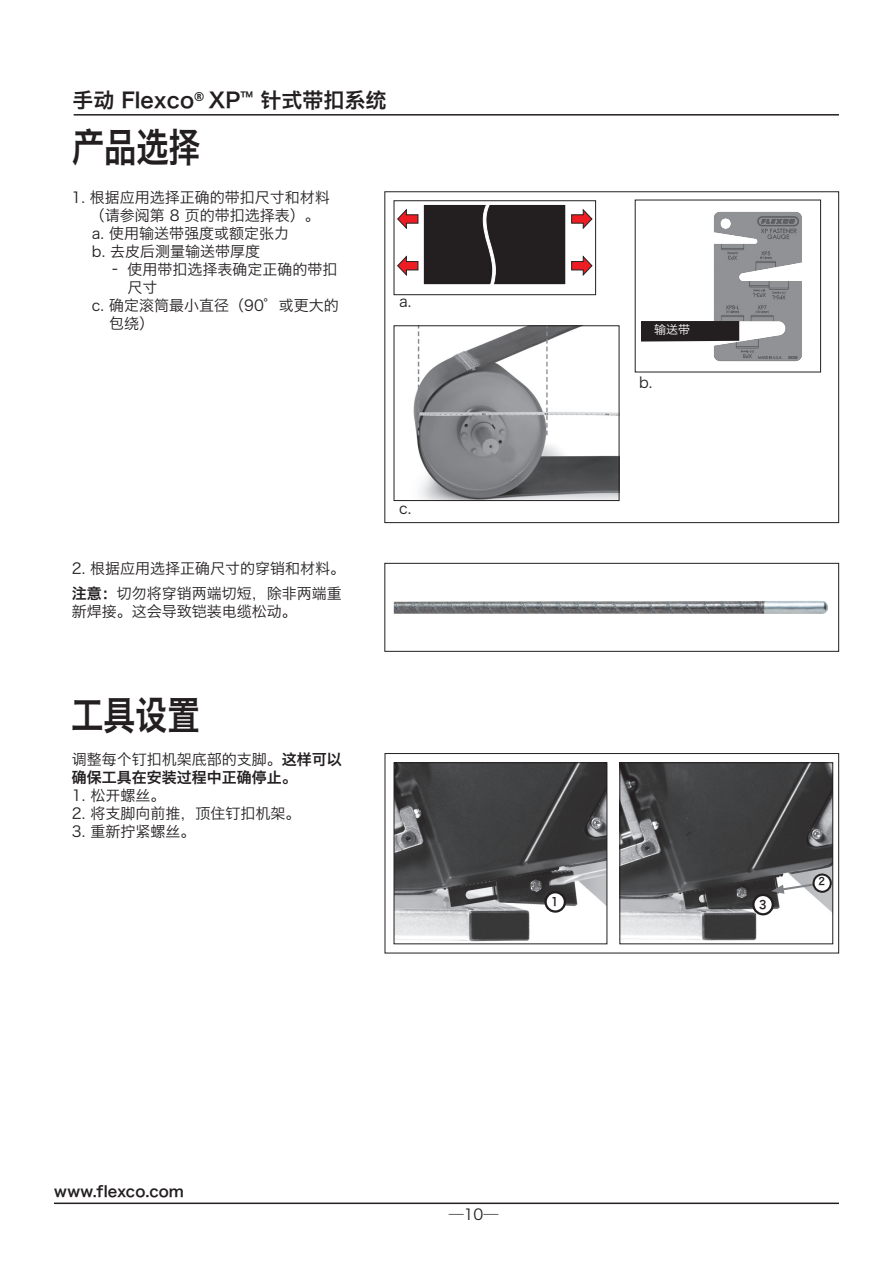
<style>
.page{position:relative;width:893px;height:1263px;background:#fff}
.page>*{position:absolute;margin:0;border:0;box-sizing:border-box;transform-origin:0 0}
.sectionTitle{font:39.6px "Hiragino Sans GB W6";letter-spacing:-.01em;color:#231f20;scale:.82 1}
.t1{font:21px "Hiragino Sans GB W6";color:#231f20}
.body_copy_number{font:15px/18px "Hiragino Sans GB W3";color:#231f20}
.body_copy_number-2{font:15px/18px "Hiragino Sans GB W6";color:#231f20}
.general_safety_rules{font:15px "Hiragino Sans GB W3";color:#231f20}
.general_safety_rules-2{font:12px "Hiragino Sans GB W3";color:#fff}
.t2{font:11.55px "Hiragino Sans GB W6";color:#231f20;scale:.9 1}
.t3{font:11.4px "Hiragino Sans GB W6";color:#231f20;scale:.9 1}
.t4{font:10.2px "Hiragino Sans GB W6";color:#231f20;scale:.9 1}
.s1{font-family:"Hiragino Sans GB W6"}
.s2{font-family:"Hiragino Sans GB W3"}
</style>
<div class="page">
<hr style="left:54px;top:1202px;width:785px;height:2px;background:#231f20">
<hr style="left:74px;top:114px;width:765px;height:2px;background:#231f20">
<div style="left:384px;top:191px;width:455px;height:332px;border:1px solid #231f20"></div>
<div style="left:384px;top:563px;width:455px;height:89px;border:1px solid #231f20"></div>
<svg style="left:397px;top:204px;width:196px;height:81px"></svg>
<div style="left:394px;top:200px;width:202px;height:95px;border:1px solid #231f20"></div>
<img style="left:413px;top:327px;width:204px;height:172px">
<div style="left:394px;top:325px;width:225px;height:176px;border:1px solid #231f20"></div>
<img style="left:394px;top:601px;width:434px;height:13px">
<img style="left:714px;top:212px;width:88px;height:150px">
<div style="left:641px;top:321px;width:98px;height:21px;background:#231f20"></div>
<img style="left:621px;top:764px;width:210px;height:177px">
<div style="left:619px;top:762px;width:214px;height:182px;border:1px solid #231f20"></div>
<svg style="left:752px;top:873px;width:80px;height:44px"></svg>
<div style="left:385px;top:753px;width:454px;height:200px;border:1px solid #231f20"></div>
<img style="left:396px;top:764px;width:209px;height:178px">
<div style="left:394px;top:762px;width:213px;height:182px;border:1px solid #231f20"></div>
<svg style="left:544px;top:891px;width:22px;height:23px"></svg>
<h2 class="t1" style="left:72px;top:86px;width:316px">手动 Flexco<sup>®</sup> XP<sup>™</sup> 针式带扣系统</h2>
<p class="sectionTitle" style="left:72px;top:121px;width:158px">产品选择</p>
<p class="body_copy_number" style="left:71px;top:188px;width:260px;text-align:center">1. 根据应用选择正确的带扣尺寸和材料（请参阅第 8 页的带扣选择表）。</p>
<p class="body_copy_number" style="left:92px;top:224px;width:199px">a. 使用输送带强度或额定张力</p>
<p class="body_copy_number" style="left:92px;top:242px;width:170px">b. 去皮后测量输送带厚度</p>
<p class="body_copy_number" style="left:127px;top:260px;width:212px;text-indent:-20px">– 使用带扣选择表确定正确的带扣尺寸</p>
<p class="body_copy_number" style="left:109px;top:296px;width:231px;text-indent:-17px">c. 确定滚筒最小直径（90°或更大的包绕）</p>
<p class="general_safety_rules" style="left:399px;top:292px;width:14px">a.</p>
<p class="body_copy_number" style="left:72px;top:559px;width:275px">2. 根据应用选择正确尺寸的穿销和材料。</p>
<p class="body_copy_number" style="left:72px;top:584px;width:271px"><span class="s1">注意：</span>切勿将穿销两端切短，除非两端重新焊接。这会导致铠装电缆松动。</p>
<p class="sectionTitle" style="left:71px;top:689px;width:158px">工具设置</p>
<p class="body_copy_number-2" style="left:72px;top:750px;width:271px"><span class="s2">调整每个钉扣机架底部的支脚。</span>这样可以确保工具在安装过程中正确停止。</p>
<p class="body_copy_number" style="left:72px;top:786px;width:95px">1. 松开螺丝。</p>
<p class="body_copy_number" style="left:72px;top:804px;width:230px">2. 将支脚向前推，顶住钉扣机架。</p>
<p class="body_copy_number" style="left:72px;top:822px;width:125px">3. 重新拧紧螺丝。</p>
<p class="general_safety_rules" style="left:399px;top:499px;width:14px">c.</p>
<p class="general_safety_rules-2" style="left:654px;top:322px;width:37px">输送带</p>
<p class="general_safety_rules" style="left:639px;top:373px;width:15px">b.</p>
<p class="t3" style="left:551px;top:894px;width:10px">1</p>
<p class="t2" style="left:759px;top:897px;width:10px">3</p>
<p class="t4" style="left:819px;top:874px;width:9px">2</p>
<p class="body_copy_number-2" style="left:54px;top:1182px;width:132px">www.flexco.com</p>
<p class="body_copy_number" style="left:449px;top:1205px;width:51px">—10—</p>
</div>
